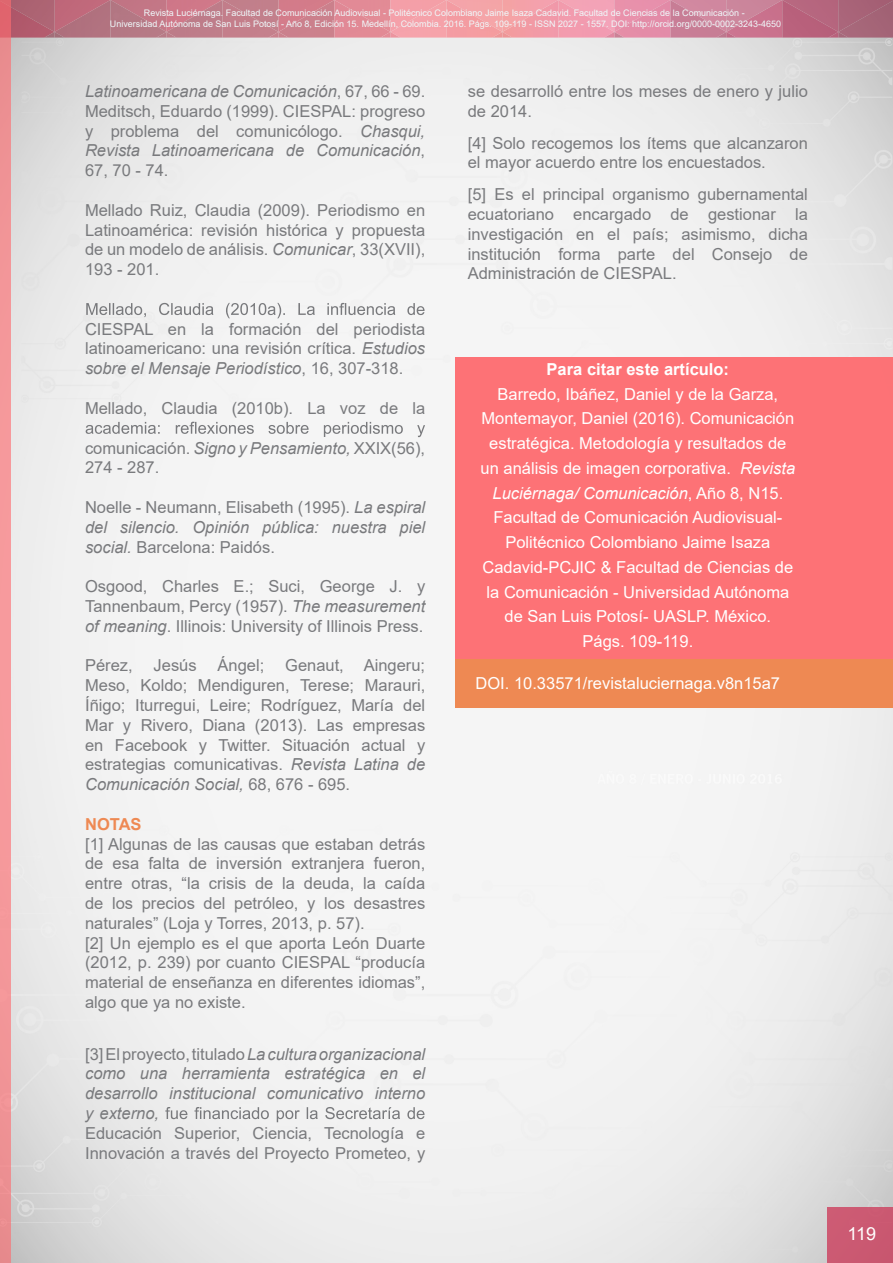
<style>
.page{position:relative;width:893px;height:1263px;background:#fff}
.page>*{position:absolute;margin:0;border:0;box-sizing:border-box;transform-origin:0 0}
.t1{font:18px "Arial";color:#fff}
.t2{font:16.5px/19.8px "Arial";color:#797a7d;text-align:justify}
.t3{font:16.5px/24.8px "Arial";color:#fff;text-align:center}
.t4{font:italic 16.5px/19.8px "Arial";color:#797a7d;text-align:justify}
.t5{font:700 16.5px "Arial";color:#fff}
.t6{font:700 16.5px "Arial";color:#ee8953}
.t7{font:9px/10.8px "Arial";color:#eff8fa;text-align:center}
.s1{font-style:italic}
.s2{font-style:normal}
</style>
<div class="page">
<img style="left:11px;top:38px;width:882px;height:1225px">
<div style="left:827px;top:1207px;width:66px;height:56px;background:#cb5972"></div>
<img style="left:11px;top:32px;width:882px;height:6px">
<img style="left:11px;top:0;width:882px;height:32px">
<svg style="left:44px;top:32px;width:20px;height:6px"></svg>
<svg style="left:156px;top:32px;width:20px;height:6px"></svg>
<svg style="left:380px;top:32px;width:20px;height:6px"></svg>
<svg style="left:604px;top:32px;width:20px;height:6px"></svg>
<svg style="left:828px;top:32px;width:20px;height:6px"></svg>
<svg style="left:268px;top:32px;width:20px;height:6px"></svg>
<svg style="left:492px;top:32px;width:20px;height:6px"></svg>
<svg style="left:716px;top:32px;width:20px;height:6px"></svg>
<svg style="left:0;top:0;width:11px;height:1263px;fill:#f4979a"></svg>
<div style="left:455px;top:357px;width:438px;height:302px;background:#fe6d71"></div>
<svg style="left:86px;top:303px;width:339px;height:15px"></svg>
<svg style="left:86px;top:422px;width:339px;height:15px"></svg>
<svg style="left:165px;top:1107px;width:259px;height:15px"></svg>
<div style="left:455px;top:659px;width:438px;height:48px;background:#ee8953"></div>
<p class="t7" style="left:110px;top:8px;width:673px">Revista Luciérnaga. Facultad de Comunicación Audiovisual - Politécnico Colombiano Jaime Isaza Cadavid. Facultad de Ciencias de la Comunicación -<br>Universidad Autónoma de San Luis Potosí - Año 8, Edición 15. Medellín, Colombia. 2016. Págs. 109-119 - ISSN 2027 - 1557. DOI: http://orcid.org/0000-0002-3243-4650</p>
<p class="t2" style="left:85px;top:81px;width:342px"><span class="s1">Latinoamericana de Comunicación</span>, 67, 66 - 69.<br>Meditsch, Eduardo (1999). CIESPAL: progreso y problema del comunicólogo. <span class="s1">Chasqui, Revista Latinoamericana de Comunicación</span>, 67, 70 - 74.</p>
<p class="t2" style="left:85px;top:200px;width:342px">Mellado Ruiz, Claudia (2009). Periodismo en Latinoamérica: revisión histórica y propuesta de un modelo de análisis. <span class="s1">Comunicar</span>, 33(XVII), 193 - 201.</p>
<p class="t2" style="left:85px;top:319px;width:342px">CIESPAL en la formación del periodista latinoamericano: una revisión crítica. <span class="s1">Estudios sobre el Mensaje Periodístico</span>, 16, 307-318.</p>
<p class="t2" style="left:85px;top:398px;width:342px">Mellado, Claudia (2010b). La voz de la</p>
<p class="t2" style="left:85px;top:438px;width:342px">comunicación. <span class="s1">Signo y Pensamiento,</span> XXIX(56),<br>274 - 287.</p>
<p class="t4" style="left:85px;top:497px;width:342px"><span class="s2">Noelle - Neumann, Elisabeth (1995).</span> La espiral del silencio. Opinión pública: nuestra piel social. <span class="s2">Barcelona: Paidós.</span></p>
<p class="t2" style="left:85px;top:576px;width:342px">Osgood, Charles E.; Suci, George J. y Tannenbaum, Percy (1957). <span class="s1">The measurement of meaning</span>. Illinois: University of Illinois Press.</p>
<p class="t2" style="left:85px;top:655px;width:49px">Pérez,</p>
<p class="t2" style="left:154px;top:655px;width:45px">Jesús</p>
<p class="t2" style="left:218px;top:655px;width:48px">Ángel;</p>
<p class="t2" style="left:85px;top:655px;width:342px;text-indent:200px">Genaut, Aingeru; Meso, Koldo; Mendiguren, Terese; Marauri, Íñigo; Iturregui, Leire; Rodríguez, María del Mar y Rivero, Diana (2013). Las empresas en Facebook y Twitter. Situación actual y estrategias comunicativas. <span class="s1">Revista Latina de Comunicación Social,</span> 68, 676 - 695.</p>
<p class="t6" style="left:85px;top:812px;width:58px">NOTAS</p>
<p class="t2" style="left:85px;top:834px;width:342px;text-align:left">[1] Algunas de las causas que estaban detrás de esa falta de inversión extranjera fueron, entre otras, “la crisis de la deuda, la caída de los precios del petróleo, y los desastres naturales” (Loja y Torres, 2013, p. 57).<br>[2] Un ejemplo es el que aporta León Duarte (2012, p. 239) por cuanto CIESPAL “producía material de enseñanza en diferentes idiomas”, algo que ya no existe.</p>
<p class="t4" style="left:85px;top:1044px;width:342px"><span class="s2">[3]Elproyecto,titulado</span> Laculturaorganizacional como una herramienta estratégica en el desarrollo institucional comunicativo interno y externo,</p>
<p class="t2" style="left:85px;top:1123px;width:342px">Educación Superior, Ciencia, Tecnología e<br>Innovación a través del Proyecto Prometeo, y</p>
<p class="t2" style="left:468px;top:81px;width:342px">se desarrolló entre los meses de enero y julio de 2014.</p>
<p class="t2" style="left:468px;top:133px;width:342px">[4] Solo recogemos los ítems que alcanzaron el mayor acuerdo entre los encuestados.</p>
<p class="t2" style="left:468px;top:184px;width:342px">[5] Es el principal organismo gubernamental ecuatoriano encargado de gestionar la investigación en el país; asimismo, dicha institución forma parte del Consejo de Administración de CIESPAL.</p>
<p class="t5" style="left:547px;top:357px;width:184px">Para citar este artículo:</p>
<p class="t3" style="left:481px;top:381px;width:316px">Barredo, Ibáñez, Daniel y de la Garza, Montemayor, Daniel (2016). Comunicación estratégica. Metodología y resultados de un análisis de imagen corporativa. <span class="s1">Revista Luciérnaga/ Comunicación</span>, Año 8, N15.<br>Facultad de Comunicación Audiovisual-Politécnico Colombiano Jaime Isaza Cadavid-PCJIC &amp; Facultad de Ciencias de la Comunicación - Universidad Autónoma de San Luis Potosí- UASLP. México.<br>Págs. 109-119.</p>
<p class="t3" style="left:476px;top:671px;width:306px">DOI. 10.33571/revistaluciernaga.v8n15a7</p>
<p class="t1" style="left:847px;top:1221px;width:30px">119</p>
</div>
